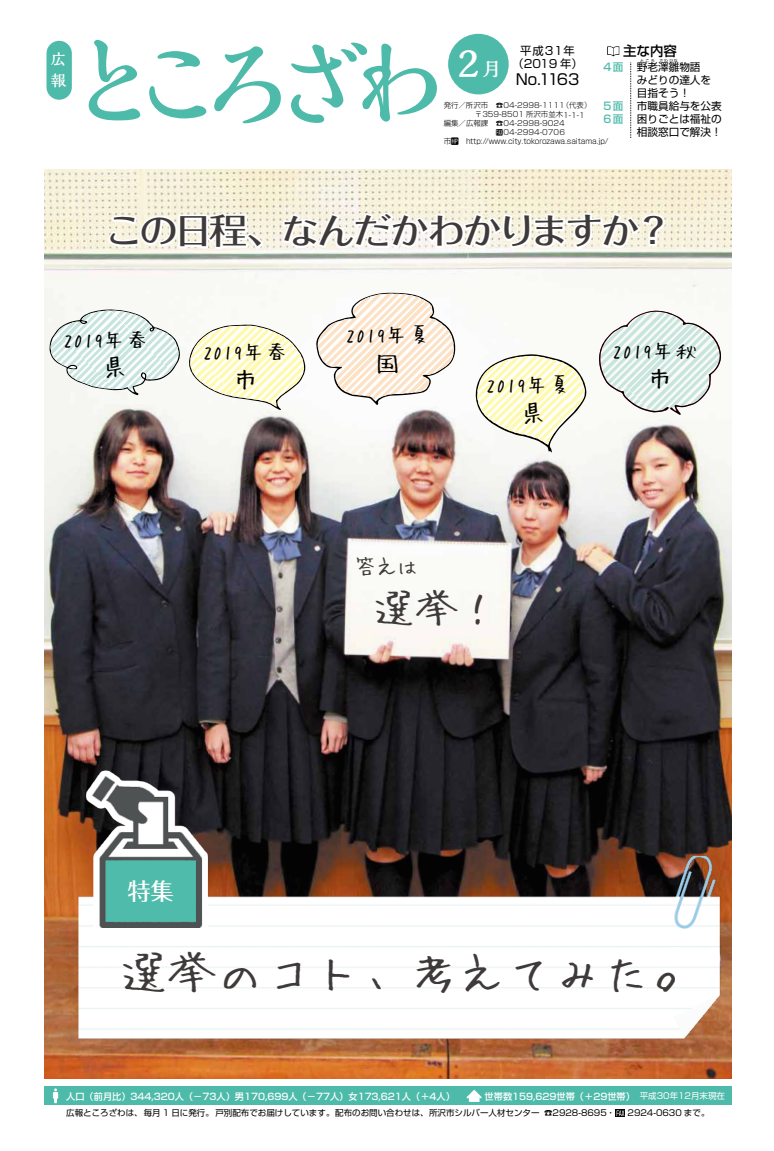
<style>
.page{position:relative;width:774px;height:1151px;background:#fff}
.page>*{position:absolute;margin:0;border:0;box-sizing:border-box;transform-origin:0 0}
.t1{font:700 104.9px "Kaimin So Std";letter-spacing:-.31em;color:#4ebbaa}
.t2{font:43.4px "Hui Font";color:#3e3a39;scale:1.11 1}
.t3{font:700 39px "Kaimin So Std";color:#fff}
.t4{font:38.3px "Hui Font";color:#3e3a39;scale:1.11 1}
.t5{font:500 35.1px "Folk Pro";letter-spacing:-.085em;color:#3e3a39;scale:1.11 1}
.t6{font:500 23.4px "Folk Pro";color:#fff}
.t7{font:22.3px "Hui Font";color:#000;scale:1.11 1}
.t8{font:20.4px "Hui Font";color:#3e3a39;scale:1.11 1}
.t9{font:700 19.1px "Kaimin So Std";color:#fff}
.t10{font:18.5px "Hui Font";color:#000;scale:1.11 1}
.t11{font:700 15.6px "Kaimin So Std";color:#fff}
.t12{font:14.9px "Shin Go Pro";letter-spacing:-.06em;color:#000}
.t13{font:500 13.5px "Shin Go Pro";color:#000}
.t14{font:11.3px/13px "Shin Go Pro";letter-spacing:.075em;color:#000;text-align:center}
.t15{font:10.6px/13px "Shin Go Pro";color:#000}
.t16{font:500 10.6px/13px "Shin Go Pro";color:#4ebbaa}
.t17{font:500 9.2px "Shin Go Pro";color:#fff}
.t18{font:8.5px "Shin Go Pro";color:#000}
.t19{font:8.5px "Shin Go Pro";color:#fff}
.t20{font:300 7.4px "Shin Go Pro";color:#000}
.t21{font:3.6px "Shin Go Pro";letter-spacing:.335em;color:#000;scale:1.11 1}
.s1{font-family:"tokozawa";font-weight:400;font-size:6.7px}
.s2{font-family:"tokoron";font-weight:400}
.s3{font-family:"Koz Go Pro"}
</style>
<div class="page">
<img style="left:44px;top:169px;width:687px;height:909px">
<div style="left:44px;top:1087px;width:687px;height:18px;background:#4ebbaa"></div>
<div style="left:448px;top:34px;width:61px;height:60px;background:#4ebbaa;border-radius:50%"></div>
<div style="left:47px;top:41px;width:25px;height:59px;background:#4ebbaa;border-radius:13px"></div>
<svg style="left:630px;top:63px;width:1px;height:75px"></svg>
<div style="left:615px;top:1109px;width:10px;height:8px;background:#000"></div>
<svg style="left:616px;top:1110px;width:8px;height:6px"></svg>
<svg style="left:607px;top:46px;width:12px;height:10px"></svg>
<svg style="left:53px;top:1088px;width:5px;height:15px"></svg>
<svg style="left:466px;top:1090px;width:16px;height:12px"></svg>
<svg style="left:599px;top:310px;width:124px;height:105px"></svg>
<svg style="left:475px;top:354px;width:112px;height:99px"></svg>
<svg style="left:316px;top:292px;width:139px;height:113px"></svg>
<svg style="left:188px;top:324px;width:117px;height:86px"></svg>
<svg style="left:49px;top:309px;width:131px;height:86px"></svg>
<img style="left:66px;top:857px;width:666px;height:192px">
<svg style="left:86px;top:770px;width:122px;height:163px"></svg>
<img style="left:72px;top:776px;width:150px;height:151px">
<svg style="left:107px;top:209px;width:160px;height:44px"></svg>
<svg style="left:279px;top:190px;width:388px;height:62px"></svg>
<h3 class="t11" style="left:51px;top:49px;width:16px">広</h3>
<h3 class="t11" style="left:51px;top:69px;width:17px">報</h3>
<h1 class="t1" style="left:60px;top:11px;width:392px">ところざわ</h1>
<h3 class="t3" style="left:457px;top:36px;width:25px">2</h3>
<h3 class="t13" style="left:623px;top:39px;width:55px">主な内容</h3>
<h3 class="t15" style="left:637px;top:73px;width:87px">みどりの達人を目指そう!<br>市職員給与を公表困りごとは福祉の相談窓口で解決!</h3>
<h3 class="t14" style="left:512px;top:43px;width:72px">平成31年（2019 年(</h3>
<h3 class="t12" style="left:516px;top:67px;width:65px">No.1163</h3>
<p class="t21" style="left:660px;top:58px;width:18px">さわひな</p>
<p class="t21" style="left:640px;top:58px;width:15px">ところ</p>
<h3 class="t9" style="left:482px;top:56px;width:21px">月</h3>
<h3 class="t15" style="left:637px;top:60px;width:65px">野老澤雛物語</h3>
<h3 class="t16" style="left:602px;top:60px;width:23px">４面</h3>
<h3 class="t16" style="left:602px;top:99px;width:23px">５面<br>６面</h3>
<p class="t20" style="left:562px;top:99px;width:31px">（代表(</p>
<p class="t20" style="left:444px;top:99px;width:122px">発行／所沢市　☎04-2998-1111</p>
<p class="t20" style="left:475px;top:108px;width:112px">〒359-8501 所沢市並木1-1-1</p>
<p class="t20" style="left:496px;top:117px;width:70px">☎04-2998-9024</p>
<p class="t20" style="left:444px;top:117px;width:46px">編集／広報課</p>
<p class="t20" style="left:466px;top:135px;width:144px">http://www.city.tokorozawa.saitama j p. /</p>
<p class="t20" style="left:496px;top:126px;width:70px"><span class="s1">Ｆ</span>04-2994-0706</p>
<p class="t20" style="left:444px;top:135px;width:16px">市<span class="s2">Ｈ</span></p>
<h3 class="t5" style="left:105px;top:201px;width:483px">この日程、なんだかわかりますか</h3>
<h3 class="t5" style="left:634px;top:201px;width:37px">?</h3>
<h3 class="t10" style="left:63px;top:328px;width:78px">2019年春</h3>
<h3 class="t10" style="left:345px;top:323px;width:78px">2019年夏</h3>
<h3 class="t7" style="left:375px;top:349px;width:24px">国</h3>
<h3 class="t10" style="left:202px;top:340px;width:78px">2019年春</h3>
<h3 class="t7" style="left:103px;top:353px;width:24px">県</h3>
<h3 class="t7" style="left:233px;top:365px;width:24px">市</h3>
<h3 class="t10" style="left:486px;top:373px;width:78px">2019年夏</h3>
<h3 class="t7" style="left:521px;top:399px;width:24px">県</h3>
<h3 class="t10" style="left:612px;top:339px;width:78px">2019年秋</h3>
<h3 class="t7" style="left:647px;top:364px;width:24px">市</h3>
<h3 class="t8" style="left:354px;top:554px;width:60px">答えは</h3>
<h3 class="t4" style="left:373px;top:584px;width:116px">選挙!</h3>
<h3 class="t6" style="left:127px;top:871px;width:48px">特集</h3>
<h2 class="t2" style="left:120px;top:945px;width:522px">選挙のコト、考えてみた。</h2>
<p class="t17" style="left:66px;top:1088px;width:390px">人口（前月比）344<span class="s3">,</span>320人（－73人）男170<span class="s3">,</span>699人（－77人）女173<span class="s3">,</span>621人（＋4人）</p>
<p class="t17" style="left:485px;top:1088px;width:152px">世帯数159<span class="s3">,</span>629世帯（＋29世帯）</p>
<p class="t19" style="left:640px;top:1089px;width:87px">平成30年12月末現在</p>
<p class="t18" style="left:66px;top:1106px;width:475px">広報ところざわは、毎月 1 日に発行。戸別配布でお届けしています。配布のお問い合わせは、所沢市シルバー人材センター</p>
<p class="t18" style="left:627px;top:1106px;width:83px">2924-0630 まで。</p>
<p class="t18" style="left:544px;top:1106px;width:81px">☎2928-8695・　</p>
</div>
